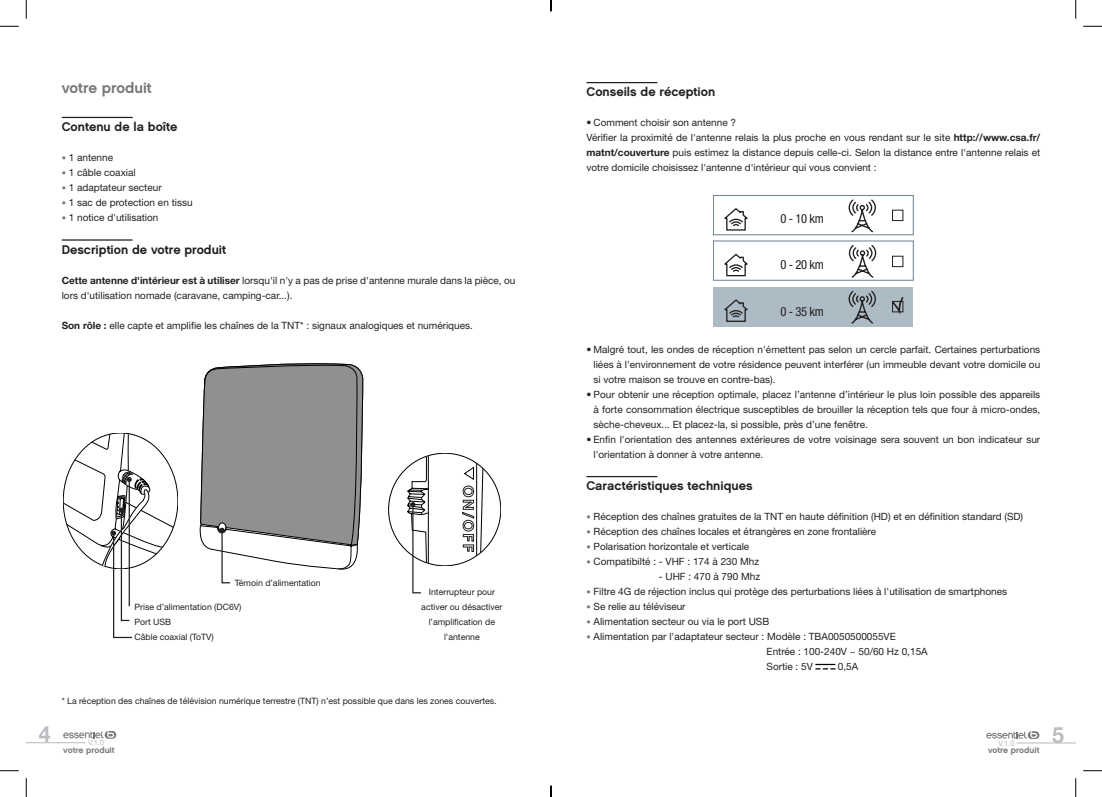
<style>
.page{position:relative;width:1102px;height:797px;background:#fff}
.page>*{position:absolute;margin:0;border:0;box-sizing:border-box;transform-origin:0 0}
.t1{font:700 22.5px "Helvetica Neue LT Std";color:#bcbdc0;scale:.96 1}
.t2{font:15px "Chalet New York Nineteen Sixty";color:#76787b}
.t3{font:condensed 12.62px "Helvetica Neue LT Std";letter-spacing:-.03em;color:#231f20}
.t4{font:12.5px "Chalet New York Nineteen Sixty";color:#231f20}
.t5{font:10px/15px "Helvetica Neue LT Std";color:#231f20}
.t6{font:8.75px/15px "Helvetica Neue LT Std";color:#231f20;text-align:center}
.t7{font:8.5px "Chalet New York Nineteen Sixty";color:#76787b}
.t8{font:7.5px "Helvetica Neue LT Std";color:#bcbdc0}
.s1{font-size:8.75px;color:#76787b}
.s2{font-weight:700}
</style>
<div class="page">
<svg style="left:63px;top:731px;width:53px;height:7px"></svg>
<hr style="left:26px;top:742px;width:59px;height:1px;background:#bcbdc0">
<svg style="left:986px;top:731px;width:53px;height:8px"></svg>
<hr style="left:1016px;top:742px;width:59px;height:1px;background:#bcbdc0">
<hr style="left:62px;top:117px;width:71px;height:1px;background:#231f20">
<hr style="left:62px;top:239px;width:71px;height:2px;background:#231f20">
<svg style="left:199px;top:363px;width:164px;height:221px"></svg>
<svg style="left:407px;top:455px;width:76px;height:139px"></svg>
<svg style="left:63px;top:433px;width:111px;height:205px"></svg>
<hr style="left:586px;top:82px;width:71px;height:1px;background:#231f20">
<hr style="left:586px;top:476px;width:71px;height:1px;background:#231f20">
<div style="left:713px;top:287px;width:200px;height:39px;background:#acbbc4"></div>
<svg style="left:848px;top:245px;width:28px;height:33px"></svg>
<div style="left:892px;top:256px;width:11px;height:11px;border:1px solid #231f20"></div>
<svg style="left:892px;top:297px;width:12px;height:16px"></svg>
<div style="left:713px;top:240px;width:200px;height:41px;border:1px solid #6c818c"></div>
<svg style="left:721px;top:253px;width:29px;height:69px"></svg>
<svg style="left:848px;top:290px;width:28px;height:34px"></svg>
<div style="left:892px;top:301px;width:11px;height:11px;border:1px solid #231f20"></div>
<div style="left:713px;top:195px;width:200px;height:40px;border:1px solid #6c818c"></div>
<svg style="left:724px;top:208px;width:24px;height:23px"></svg>
<svg style="left:847px;top:195px;width:29px;height:38px"></svg>
<div style="left:892px;top:210px;width:11px;height:11px;border:1px solid #231f20"></div>
<img style="left:815px;top:663px;width:19px;height:7px">
<svg style="left:0;top:25px;width:19px;height:2px"></svg>
<svg style="left:1083px;top:25px;width:18px;height:2px"></svg>
<svg style="left:0;top:770px;width:19px;height:1px"></svg>
<svg style="left:1083px;top:770px;width:18px;height:1px"></svg>
<svg style="left:25px;top:0;width:2px;height:19px"></svg>
<svg style="left:25px;top:778px;width:2px;height:19px"></svg>
<svg style="left:1075px;top:0;width:1px;height:19px"></svg>
<svg style="left:1075px;top:778px;width:1px;height:19px"></svg>
<svg style="left:550px;top:785px;width:1px;height:12px"></svg>
<h1 class="t1" style="left:39px;top:720px;width:14px">4</h1>
<h2 class="t2" style="left:62px;top:79px;width:91px">votre produit</h2>
<p class="t4" style="left:62px;top:119px;width:117px">Contenu de la boîte</p>
<p class="t5" style="left:62px;top:150px;width:53px"><span class="s1">•</span> 1 antenne</p>
<p class="t5" style="left:62px;top:165px;width:75px"><span class="s1">•</span> 1 câble coaxial</p>
<p class="t5" style="left:62px;top:180px;width:101px"><span class="s1">•</span> 1 adaptateur secteur</p>
<p class="t5" style="left:62px;top:195px;width:132px"><span class="s1">•</span> 1 sac de protection en tissu</p>
<p class="t5" style="left:62px;top:210px;width:98px"><span class="s1">•</span> 1 notice d'utilisation</p>
<p class="t4" style="left:62px;top:241px;width:166px">Description de votre produit</p>
<p class="t5" style="left:62px;top:272px;width:455px"><span class="s2">Cette antenne d'intérieur est à utiliser</span> lorsqu'il n'y a pas de prise d'antenne murale dans la pièce, ou lors d'utilisation nomade (caravane, camping-car...).</p>
<p class="t5" style="left:62px;top:317px;width:413px"><span class="s2">Son rôle :</span> elle capte et amplifie les chaînes de la TNT* : signaux analogiques et numériques.</p>
<p class="t6" style="left:235px;top:575px;width:87px">Témoin d’alimentation</p>
<p class="t6" style="left:134px;top:599px;width:108px;text-align:left">Prise d’alimentation (DC6V)<br>Port USB<br>Câble coaxial (ToTV)</p>
<p class="t6" style="left:421px;top:584px;width:83px">Interrupteur pour activer ou désactiver l’amplification de l’antenne</p>
<p class="t6" style="left:62px;top:693px;width:436px">* La réception des chaînes de télévision numérique terrestre (TNT) n’est possible que dans les zones couvertes.</p>
<p class="t4" style="left:586px;top:84px;width:130px">Conseils de réception</p>
<p class="t5" style="left:586px;top:115px;width:455px">• Comment choisir son antenne ?<br>Vérifier la proximité de l'antenne relais la plus proche en vous rendant sur le site <span class="s2">http://www.csa.fr/ matnt/couverture</span> puis estimez la distance depuis celle-ci. Selon la distance entre l'antenne relais et votre domicile choisissez l'antenne d'intérieur qui vous convient :</p>
<p class="t3" style="left:780px;top:211px;width:45px">0 - 10 km</p>
<p class="t3" style="left:780px;top:257px;width:45px">0 - 20 km</p>
<p class="t3" style="left:780px;top:304px;width:45px">0 - 35 km</p>
<p class="t5" style="left:593px;top:341px;width:448px;text-align:justify;text-indent:-7px">• Malgré tout, les ondes de réception n'émettent pas selon un cercle parfait. Certaines perturbations liées à l'environnement de votre résidence peuvent interférer (un immeuble devant votre domicile ou si votre maison se trouve en contre-bas).</p>
<p class="t5" style="left:593px;top:386px;width:448px;text-align:justify;text-indent:-7px">• Pour obtenir une réception optimale, placez l’antenne d’intérieur le plus loin possible des appareils à forte consommation électrique susceptibles de brouiller la réception tels que four à micro-ondes, sèche-cheveux... Et placez-la, si possible, près d’une fenêtre.</p>
<p class="t5" style="left:593px;top:431px;width:448px;text-indent:-7px">• Enfin l'orientation des antennes extérieures de votre voisinage sera souvent un bon indicateur sur l'orientation à donner à votre antenne.</p>
<p class="t4" style="left:586px;top:478px;width:168px">Caractéristiques techniques</p>
<p class="t5" style="left:586px;top:509px;width:438px"><span class="s1">•</span> Réception des chaînes gratuites de la TNT en haute définition (HD) et en définition standard (SD)</p>
<p class="t5" style="left:586px;top:524px;width:291px"><span class="s1">•</span> Réception des chaînes locales et étrangères en zone frontalière</p>
<p class="t5" style="left:586px;top:539px;width:164px"><span class="s1">•</span> Polarisation horizontale et verticale</p>
<p class="t5" style="left:586px;top:554px;width:174px"><span class="s1">•</span> Compatibilté : - VHF : 174 à 230 Mhz</p>
<p class="t5" style="left:658px;top:569px;width:103px">- UHF : 470 à 790 Mhz</p>
<p class="t5" style="left:586px;top:584px;width:422px"><span class="s1">•</span> Filtre 4G de réjection inclus qui protège des perturbations liées à l'utilisation de smartphones</p>
<p class="t5" style="left:586px;top:599px;width:101px"><span class="s1">•</span> Se relie au téléviseur</p>
<p class="t5" style="left:586px;top:614px;width:184px"><span class="s1">•</span> Alimentation secteur ou via le port USB</p>
<p class="t5" style="left:766px;top:629px;width:163px;text-indent:-180px"><span class="s1">•</span> Alimentation par l'adaptateur secteur : Modèle : TBA0050500055VE<br>Entrée : 100-240V ~ 50/60 Hz 0,15A<br>Sortie : 5V</p>
<p class="t5" style="left:837px;top:659px;width:22px">0,5A</p>
<p class="t8" style="left:88px;top:738px;width:18px">V.1.0</p>
<p class="t8" style="left:998px;top:738px;width:18px">V.1.0</p>
<p class="t7" style="left:988px;top:744px;width:53px">votre produit</p>
<p class="t7" style="left:63px;top:744px;width:53px">votre produit</p>
<h1 class="t1" style="left:1051px;top:721px;width:14px">5</h1>
</div>
